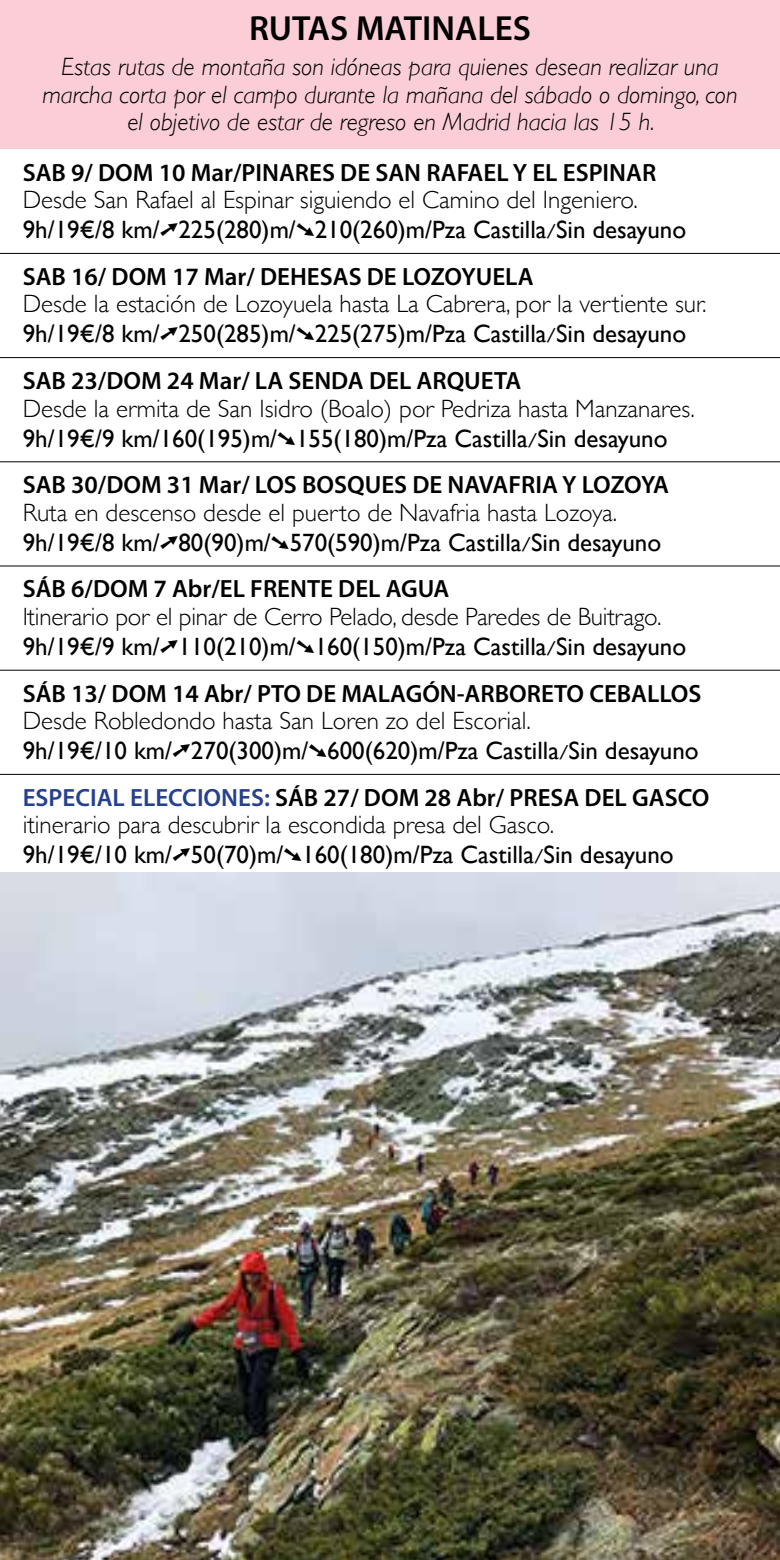
<style>
.page{position:relative;width:780px;height:1560px;background:#fff}
.page>*{position:absolute;margin:0;border:0;box-sizing:border-box;transform-origin:0 0}
.t1{font:600 35px "Myriad Pro";color:#000}
.t2{font:300 25px/30px "Gill Sans";color:#000}
.t3{font:25px/30px "Gill Sans";color:#000}
.t4{font:600 25px "Myriad Pro";color:#000}
.t5{font:italic 300 25px/27.5px "Gill Sans";color:#000;text-align:center}
.s1{font-weight:400}
.s2{font-weight:300}
.s3{color:#25408f}
</style>
<div class="page">
<div style="left:0;top:0;width:780px;height:149px;background:#facdd7"></div>
<hr style="left:0;top:253px;width:780px;height:1px;background:#000">
<hr style="left:0;top:357px;width:780px;height:1px;background:#000">
<hr style="left:0;top:461px;width:780px;height:1px;background:#000">
<hr style="left:0;top:565px;width:780px;height:1px;background:#000">
<hr style="left:0;top:669px;width:780px;height:1px;background:#000">
<hr style="left:0;top:773px;width:780px;height:1px;background:#000">
<img style="left:0;top:872px;width:780px;height:687px">
<h1 class="t1" style="left:249px;top:6px;width:283px">RUTAS MATINALES</h1>
<p class="t5" style="left:42px;top:53px;width:696px">Estas rutas de montaña son idóneas para quienes desean realizar una marcha corta por el campo durante la mañana del sábado o domingo, con el objetivo de estar de regreso en Madrid hacia las 15 h.</p>
<p class="t4" style="left:23px;top:156px;width:635px">SAB 9/ DOM 10 Mar/PINARES DE SAN RAFAEL Y EL ESPINAR</p>
<p class="t2" style="left:23px;top:184px;width:665px">Desde San Rafael al Espinar siguiendo el Camino del Ingeniero.<br><span class="s1">9h/19€/8 km/</span>➚<span class="s1">225(280)m/</span>➘<span class="s1">210(260)m/Pza Castilla Sin desayuno</span></p>
<p class="t4" style="left:23px;top:260px;width:512px">SAB 16/ DOM 17 Mar/ DEHESAS DE LOZOYUELA</p>
<p class="t2" style="left:23px;top:288px;width:685px">Desde la estación de Lozoyuela hasta La Cabrera, por la vertiente sur.<br><span class="s1">9h/19€/8 km/</span>➚<span class="s1">250(285)m/</span>➘<span class="s1">225(275)m/Pza Castilla Sin desayuno</span></p>
<p class="t4" style="left:23px;top:365px;width:500px">SAB 23/DOM 24 Mar/ LA SENDA DEL ARQUETA</p>
<p class="t2" style="left:23px;top:392px;width:673px">Desde la ermita de San Isidro (Boalo) por Pedriza hasta Manzanares.<br><span class="s1">9h/19€/9 km/160(195)m/</span>➘<span class="s1">155(180)m/Pza Castilla Sin desayuno</span></p>
<p class="t4" style="left:23px;top:469px;width:648px">SAB 30/DOM 31 Mar/ LOS BOSQUES DE NAVAFRIA Y LOZOYA</p>
<p class="t3" style="left:23px;top:497px;width:640px"><span class="s2">Ruta en descenso desde el puerto de Navafria hasta Lozoya.<br></span>9h/19€/8 km/➚80(90)m/➘570(590)m/Pza Castilla Sin desayuno</p>
<p class="t4" style="left:23px;top:573px;width:428px">SÁB 6/DOM 7 Abr/EL FRENTE DEL AGUA</p>
<p class="t2" style="left:23px;top:600px;width:665px">Itinerario por el pinar de Cerro Pelado, desde Paredes de Buitrago.<br><span class="s1">9h/19€/9 km/</span>➚<span class="s1">110(210)m/</span>➘<span class="s1">160(150)m/Pza Castilla Sin desayuno</span></p>
<p class="t4" style="left:23px;top:677px;width:680px">SÁB 13/ DOM 14 Abr/ PTO DE MALAGÓN-ARBORETO CEBALLOS</p>
<p class="t3" style="left:23px;top:706px;width:677px"><span class="s2">Desde Robledondo hasta San Loren zo del Escorial.<br></span>9h/19€/10 km/➚270(300)m/➘600(620)m/Pza Castilla Sin desayuno</p>
<p class="t4" style="left:23px;top:781px;width:688px"><span class="s3">ESPECIAL ELECCIONES:</span> SÁB 27/ DOM 28 Abr/ PRESA DEL GASCO</p>
<p class="t3" style="left:23px;top:810px;width:652px"><span class="s2">itinerario para descubrir la escondida presa del Gasco.<br></span>9h/19€/10 km/➚50(70)m/➘160(180)m/Pza Castilla Sin desayuno</p>
</div>
